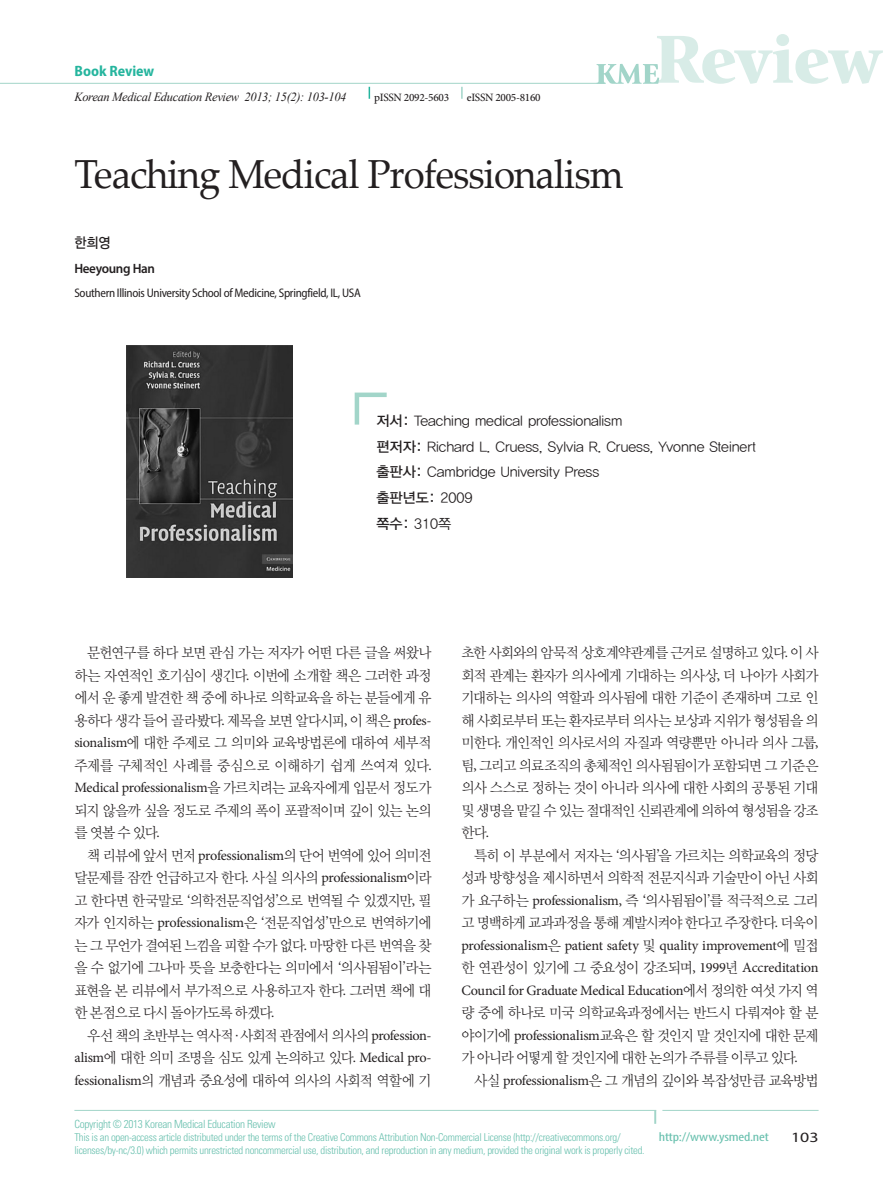
<style>
.page{position:relative;width:893px;height:1191px;background:#fff}
.page>*{position:absolute;margin:0;border:0;box-sizing:border-box;transform-origin:0 0}
.제목_영문{font:40.5px "Palatino Linotype";letter-spacing:-.025em;color:#231f20;scale:.95 1}
.t1{font:700 semi-condensed 15px "Myriad Pro";color:#25b59e}
.본문{font:14.7px/22.5px "YDVY Mj O32";letter-spacing:-.06em;color:#231f20;text-align:justify;scale:.95 1}
.본문-2{font:14.7px "YDVY Mj O32";letter-spacing:-.08em;color:#231f20;scale:.95 1}
.본문-3{font:14.25px "Minion Pro";letter-spacing:-.02em;color:#231f20}
.t2{font:14.25px "YDIYGO320";color:#231f20}
.t3{font:14.25px "YDIYGO330";color:#231f20}
.t4{font:14.25px "Myriad Pro";color:#231f20;scale:1.25 1}
.저자_한글{font:14.25px "YDVYGO33";color:#231f20;scale:.92 1}
.저자_영문{font:600 13.5px "Myriad Pro";letter-spacing:-.025em;color:#231f20}
.t5{font:condensed 12.75px "Myriad Pro";letter-spacing:-.015em;color:#68c0ae;scale:1.25 1}
.소속_영문{font:semi-condensed 12.45px "Myriad Pro";letter-spacing:-.025em;color:#231f20}
.DOI_단락{font:italic 12.45px "Times New Roman";letter-spacing:-.025em;color:#231f20}
.t6{font:300 condensed 11.25px "Univers LT Std";letter-spacing:-.025em;color:#68c0ae}
.t7{font:500 11.25px "Minion Pro";letter-spacing:-.025em;color:#231f20}
.t8{font:300 condensed 10.8px/12.9px "Univers LT Std";letter-spacing:-.025em;color:#68c0ae}
.s1{font-family:"YDIYGO330"}
.s2{font-family:"YDIYGO320"}
.s3{font-family:"Minion Pro";font-size:14.25px}
.s4{font-family:"YDVY Mj O32";font-size:14.7px}
.s5{font-family:"Batang"}
.s6{font-family:"YDVYGO32"}
</style>
<div class="page">
<hr style="left:662px;top:1110px;width:157px;height:1px;background:#a2d5c9">
<hr style="left:74px;top:1110px;width:582px;height:1px;background:#a2d5c9">
<svg style="left:654px;top:1111px;width:2px;height:12px"></svg>
<svg style="left:369px;top:87px;width:1px;height:12px"></svg>
<svg style="left:461px;top:87px;width:2px;height:12px"></svg>
<svg style="left:597px;top:34px;width:286px;height:50px"></svg>
<hr style="left:0;top:83px;width:605px;height:1px;background:#a2d5c9">
<img style="left:126px;top:345px;width:166px;height:232px">
<svg style="left:354px;top:392px;width:33px;height:33px"></svg>
<p class="t1" style="left:74px;top:62px;width:81px">Book Review</p>
<p class="DOI_단락" style="left:74px;top:88px;width:274px">Korean Medical Education Review 2013; 15(2): 103-104</p>
<p class="t7" style="left:374px;top:90px;width:76px">pISSN 2092-5603</p>
<p class="t7" style="left:467px;top:90px;width:75px">eISSN 2005-8160</p>
<p class="제목_영문" style="left:74px;top:145px;width:580px">Teaching Medical Professionalism</p>
<p class="저자_한글" style="left:74px;top:233px;width:41px">한희영</p>
<p class="저자_영문" style="left:74px;top:259px;width:82px">Heeyoung Han</p>
<p class="소속_영문" style="left:74px;top:285px;width:288px">Southern Illinois University School of Medicine, Springfield, IL, USA</p>
<p class="t2" style="left:376px;top:413px;width:247px"><span class="s1">저서:</span> Teaching medical professionalism</p>
<p class="t2" style="left:376px;top:439px;width:381px"><span class="s1">편저자:</span> Richard L. Cruess, Sylvia R. Cruess, Yvonne Steinert</p>
<p class="t2" style="left:376px;top:464px;width:224px"><span class="s1">출판사:</span> Cambridge University Press</p>
<p class="t3" style="left:376px;top:490px;width:98px">출판년도: <span class="s2">2009</span></p>
<p class="t2" style="left:376px;top:515px;width:76px"><span class="s1">쪽수:</span> 310쪽</p>
<p class="본문" style="left:74px;top:640px;width:377px;text-indent:13px">문헌연구를 하다 보면 관심 가는 저자가 어떤 다른 글을 써왔나 하는 자연적인 호기심이 생긴다<span class="s3">.</span> 이번에 소개할 책은 그러한 과정 에서 운 좋게 발견한 책 중에 하나로 의학교육을 하는 분들에게 유 용하다 생각 들어 골라봤다<span class="s3">.</span> 제목을 보면 알다시피<span class="s3">,</span> 이 책은 <span class="s3">profes&shy;sionalism</span>에 대한 주제로 그 의미와 교육방법론에 대하여 세부적 주제를 구체적인 사례를 중심으로 이해하기 쉽게 쓰여져 있다<span class="s3">.</span></p>
<p class="본문-3" style="left:74px;top:778px;width:359px">Medical professionalism<span class="s4">을 가르치려는 교육자에게 입문서 정도가</span></p>
<p class="본문" style="left:74px;top:798px;width:377px">되지 않을까 싶을 정도로 주제의 폭이 포괄적이며 깊이 있는 논의 를엿볼수있다<span class="s3">.</span></p>
<p class="본문" style="left:74px;top:843px;width:377px;text-indent:13px">책 리뷰에 앞서 먼저 <span class="s3">professionalism</span>의 단어 번역에 있어 의미전 달문제를 잠깐 언급하고자 한다<span class="s3">.</span> 사실 의사의 <span class="s3">professionalism</span>이라 고 한다면 한국말로 <span class="s5">‘</span>의학전문직업성<span class="s5">’</span>으로 번역될 수 있겠지만<span class="s3">,</span> 필 자가 인지하는 <span class="s3">professionalism</span>은 <span class="s5">‘</span>전문직업성<span class="s5">’</span>만으로 번역하기에 는 그 무언가 결여된 느낌을 피할 수가 없다<span class="s3">.</span> 마땅한 다른 번역을 찾 을 수 없기에 그나마 뜻을 보충한다는 의미에서 <span class="s5">‘</span>의사됨됨이<span class="s5">’</span>라는 표현을 본 리뷰에서 부가적으로 사용하고자 한다<span class="s3">.</span> 그러면 책에 대 한 본점으로 다시 돌아가도록 하겠다<span class="s3">.</span></p>
<p class="본문" style="left:74px;top:1023px;width:377px;text-indent:13px">우선 책의 초반부는 역사적<span class="s6">·</span>사회적 관점에서 의사의 <span class="s3">profession&shy;alism</span>에 대한 의미 조명을 심도 있게 논의하고 있다<span class="s3">. Medical pro&shy;fessionalism</span>의 개념과 중요성에 대하여 의사의 사회적 역할에 기</p>
<p class="본문" style="left:461px;top:640px;width:377px">초한 사회와의 암묵적 상호계약관계를 근거로 설명하고 있다<span class="s3">.</span> 이 사 회적 관계는 환자가 의사에게 기대하는 의사상<span class="s3">,</span> 더 나아가 사회가 기대하는 의사의 역할과 의사됨에 대한 기준이 존재하며 그로 인 해 사회로부터 또는 환자로부터 의사는 보상과 지위가 형성됨을 의 미한다<span class="s3">.</span> 개인적인 의사로서의 자질과 역량뿐만 아니라 의사 그룹<span class="s3">, </span>팀<span class="s3">,</span> 그리고 의료조직의 총체적인 의사됨됨이가 포함되면 그 기준은 의사 스스로 정하는 것이 아니라 의사에 대한 사회의 공통된 기대 및 생명을 맡길 수 있는 절대적인 신뢰관계에 의하여 형성됨을 강조 한다<span class="s3">.</span></p>
<p class="본문" style="left:461px;top:843px;width:377px;text-indent:13px">특히 이 부분에서 저자는 <span class="s5">‘</span>의사됨<span class="s5">’</span>을 가르치는 의학교육의 정당 성과 방향성을 제시하면서 의학적 전문지식과 기술만이 아닌 사회 가 요구하는 <span class="s3">professionalism,</span> 즉 <span class="s5">‘</span>의사됨됨이<span class="s5">’</span>를 적극적으로 그리 고 명백하게 교과과정을 통해 계발시켜야 한다고 주장한다<span class="s3">.</span> 더욱이</p>
<p class="본문-3" style="left:461px;top:935px;width:359px">professionalism<span class="s4">은</span> patient safety <span class="s4">및</span> quality improvement<span class="s4">에 밀접</span></p>
<p class="본문-2" style="left:461px;top:958px;width:377px">한 연관성이 있기에 그 중요성이 강조되며<span class="s3">, 1999</span>년 <span class="s3">Accreditation</span></p>
<p class="본문-3" style="left:461px;top:980px;width:359px">Council for Graduate Medical Education<span class="s4">에서 정의한 여섯 가지 역</span></p>
<p class="본문" style="left:461px;top:1000px;width:377px">량 중에 하나로 미국 의학교육과정에서는 반드시 다뤄져야 할 분 야이기에 <span class="s3">professionalism</span>교육은 할 것인지 말 것인지에 대한 문제 가 아니라 어떻게 할 것인지에 대한 논의가 주류를 이루고 있다<span class="s3">.</span></p>
<p class="본문" style="left:474px;top:1068px;width:364px">사실 <span class="s3">professionalism</span>은 그 개념의 깊이와 복잡성만큼 교육방법</p>
<p class="t6" style="left:74px;top:1117px;width:203px">Copyright © 2013 Korean Medical Education Review</p>
<p class="t8" style="left:74px;top:1130px;width:572px">This is an open-access article distributed under the terms of the Creative Commons Attribution Non-Commercial License (http://creativecommons.org/ licenses/by-nc/3.0) which permits unrestricted noncommercial use, distribution, and reproduction in any medium, provided the original work is properly cited.</p>
<p class="t5" style="left:659px;top:1129px;width:89px">http://www.ysmed.net</p>
<p class="t4" style="left:791px;top:1128px;width:23px">103</p>
</div>
